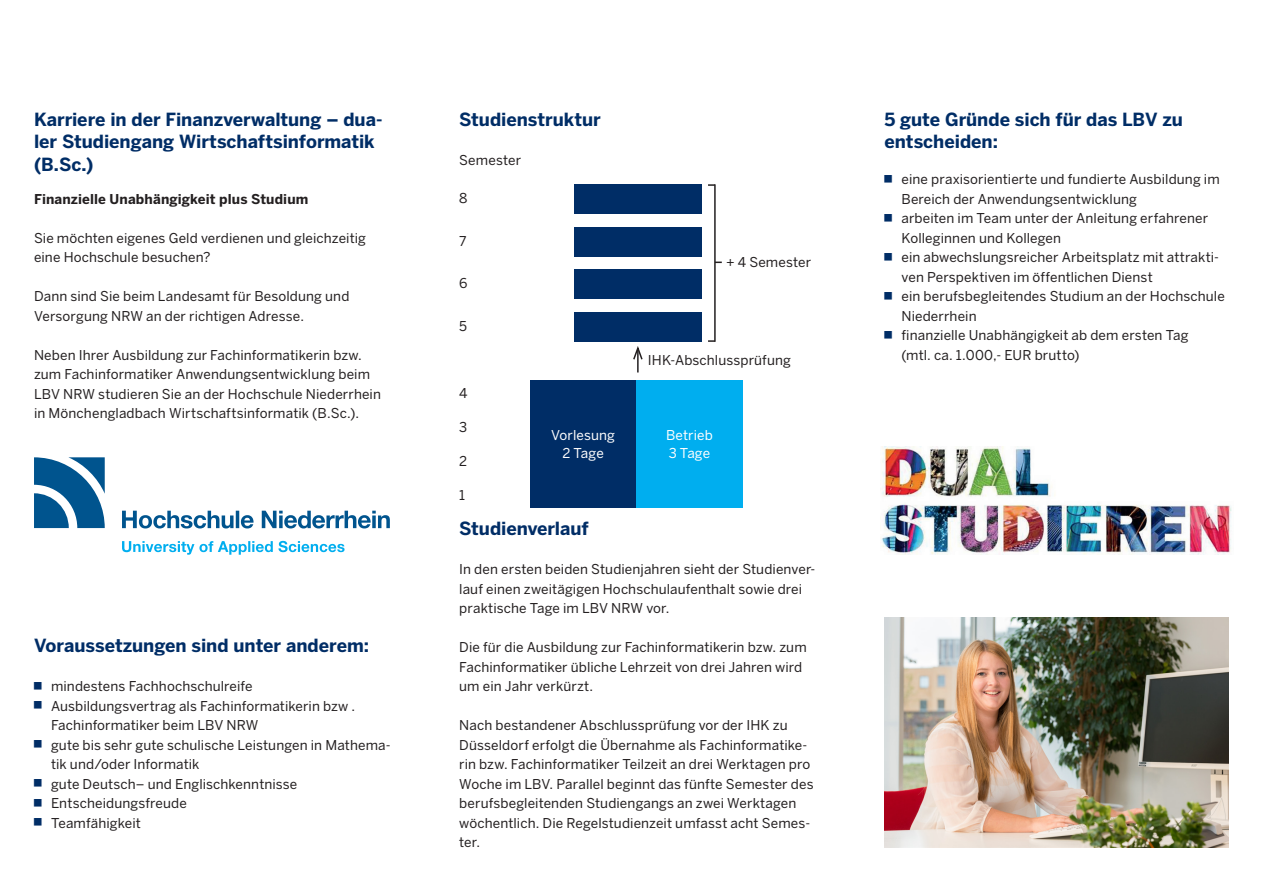
<style>
.page{position:relative;width:1263px;height:893px;background:#fff}
.page>*{position:absolute;margin:0;border:0;box-sizing:border-box;transform-origin:0 0}
.t1{font:700 18px/22.5px "Benton Sans";letter-spacing:-.005em;color:#002d66}
.t2{font:13.5px/19.5px "Benton Sans";letter-spacing:.01em;color:#231f20}
.t3{font:700 13.5px "Benton Sans";letter-spacing:.01em;color:#231f20}
.t4{font:13.5px/18px "Benton Sans";letter-spacing:.005em;color:#fff;text-align:center}
</style>
<div class="page">
<div style="left:574px;top:184px;width:128px;height:30px;background:#002d66"></div>
<div style="left:574px;top:312px;width:128px;height:30px;background:#002d66"></div>
<div style="left:574px;top:269px;width:128px;height:30px;background:#002d66"></div>
<div style="left:574px;top:227px;width:128px;height:30px;background:#002d66"></div>
<hr style="left:714px;top:184px;width:2px;height:158px;background:#231f20">
<svg style="left:708px;top:340px;width:7px;height:2px"></svg>
<svg style="left:708px;top:184px;width:7px;height:2px"></svg>
<hr style="left:637px;top:348px;width:2px;height:24px;background:#231f20">
<svg style="left:633px;top:346px;width:10px;height:15px"></svg>
<div style="left:530px;top:380px;width:106px;height:128px;background:#002d66"></div>
<div style="left:636px;top:380px;width:106px;height:128px;background:#00aeef"></div>
<img style="left:884px;top:618px;width:345px;height:229px">
<img style="left:880px;top:447px;width:352px;height:108px">
<svg style="left:34px;top:457px;width:71px;height:71px"></svg>
<svg style="left:122px;top:511px;width:268px;height:17px"></svg>
<svg style="left:122px;top:541px;width:223px;height:14px"></svg>
<h1 class="t1" style="left:34px;top:108px;width:350px">Karriere in der Finanzverwaltung – dua-</h1>
<h1 class="t1" style="left:459px;top:108px;width:143px">Studienstruktur</h1>
<h1 class="t1" style="left:34px;top:130px;width:342px">ler Studiengang Wirtschaftsinformatik (B.Sc.)</h1>
<p class="t3" style="left:34px;top:191px;width:276px">Finanzielle Unabhängigkeit plus Studium</p>
<p class="t2" style="left:34px;top:228px;width:333px">Sie möchten eigenes Geld verdienen und gleichzeitig eine Hochschule besuchen?</p>
<p class="t2" style="left:34px;top:286px;width:317px">Dann sind Sie beim Landesamt für Besoldung und<br>Versorgung NRW an der richtigen Adresse.</p>
<p class="t2" style="left:34px;top:345px;width:348px">Neben Ihrer Ausbildung zur Fachinformatikerin bzw. zum Fachinformatiker Anwendungsentwicklung beim LBV NRW studieren Sie an der Hochschule Niederrhein in Mönchengladbach Wirtschaftsinformatik (B.Sc.).</p>
<p class="t2" style="left:459px;top:150px;width:63px">Semester</p>
<p class="t2" style="left:459px;top:189px;width:10px">8</p>
<p class="t2" style="left:459px;top:231px;width:9px">7</p>
<p class="t2" style="left:459px;top:274px;width:10px">6</p>
<p class="t2" style="left:459px;top:316px;width:9px">5</p>
<p class="t2" style="left:726px;top:252px;width:87px">+ 4 Semester</p>
<p class="t2" style="left:648px;top:350px;width:144px">IHK-Abschlussprüfung</p>
<p class="t2" style="left:459px;top:383px;width:10px">4</p>
<p class="t2" style="left:459px;top:417px;width:10px">3</p>
<p class="t2" style="left:459px;top:451px;width:9px">2</p>
<p class="t2" style="left:459px;top:485px;width:7px">1</p>
<p class="t4" style="left:551px;top:426px;width:65px">Vorlesung<br>2 Tage</p>
<p class="t4" style="left:666px;top:426px;width:48px;text-align:left">Betrieb<br>3 Tage</p>
<h1 class="t1" style="left:34px;top:634px;width:337px">Voraussetzungen sind unter anderem:</h1>
<p class="t2" style="left:51px;top:676px;width:341px">mindestens Fachhochschulreife<br>Ausbildungsvertrag als Fachinformatikerin bzw .<br>Fachinformatiker beim LBV NRW<br>gute bis sehr gute schulische Leistungen in Mathema&shy;tik und/oder Informatik<br>gute Deutsch– und Englischkenntnisse Entscheidungsfreude<br>Teamfähigkeit</p>
<h1 class="t1" style="left:459px;top:517px;width:131px">Studienverlauf</h1>
<p class="t2" style="left:459px;top:559px;width:357px">In den ersten beiden Studienjahren sieht der Studienver&shy;lauf einen zweitägigen Hochschulaufenthalt sowie drei praktische Tage im LBV NRW vor.</p>
<p class="t2" style="left:459px;top:637px;width:349px">Die für die Ausbildung zur Fachinformatikerin bzw. zum<br>Fachinformatiker übliche Lehrzeit von drei Jahren wird um ein Jahr verkürzt.</p>
<p class="t2" style="left:459px;top:715px;width:356px">Nach bestandener Abschlussprüfung vor der IHK zu Düsseldorf erfolgt die Übernahme als Fachinformatike&shy;rin bzw. Fachinformatiker Teilzeit an drei Werktagen pro Woche im LBV. Parallel beginnt das fünfte Semester des berufsbegleitenden Studiengangs an zwei Werktagen wöchentlich. Die Regelstudienzeit umfasst acht Semes&shy;ter.</p>
<h1 class="t1" style="left:884px;top:108px;width:300px">5 gute Gründe sich für das LBV zu entscheiden:</h1>
<p class="t2" style="left:901px;top:169px;width:325px">eine praxisorientierte und fundierte Ausbildung im Bereich der Anwendungsentwicklung<br>arbeiten im Team unter der Anleitung erfahrener Kolleginnen und Kollegen<br>ein abwechslungsreicher Arbeitsplatz mit attrakti&shy;ven Perspektiven im öffentlichen Dienst<br>ein berufsbegleitendes Studium an der Hochschule Niederrhein<br>finanzielle Unabhängigkeit ab dem ersten Tag<br>(mtl. ca. 1.000,- EUR brutto)</p>
</div>
